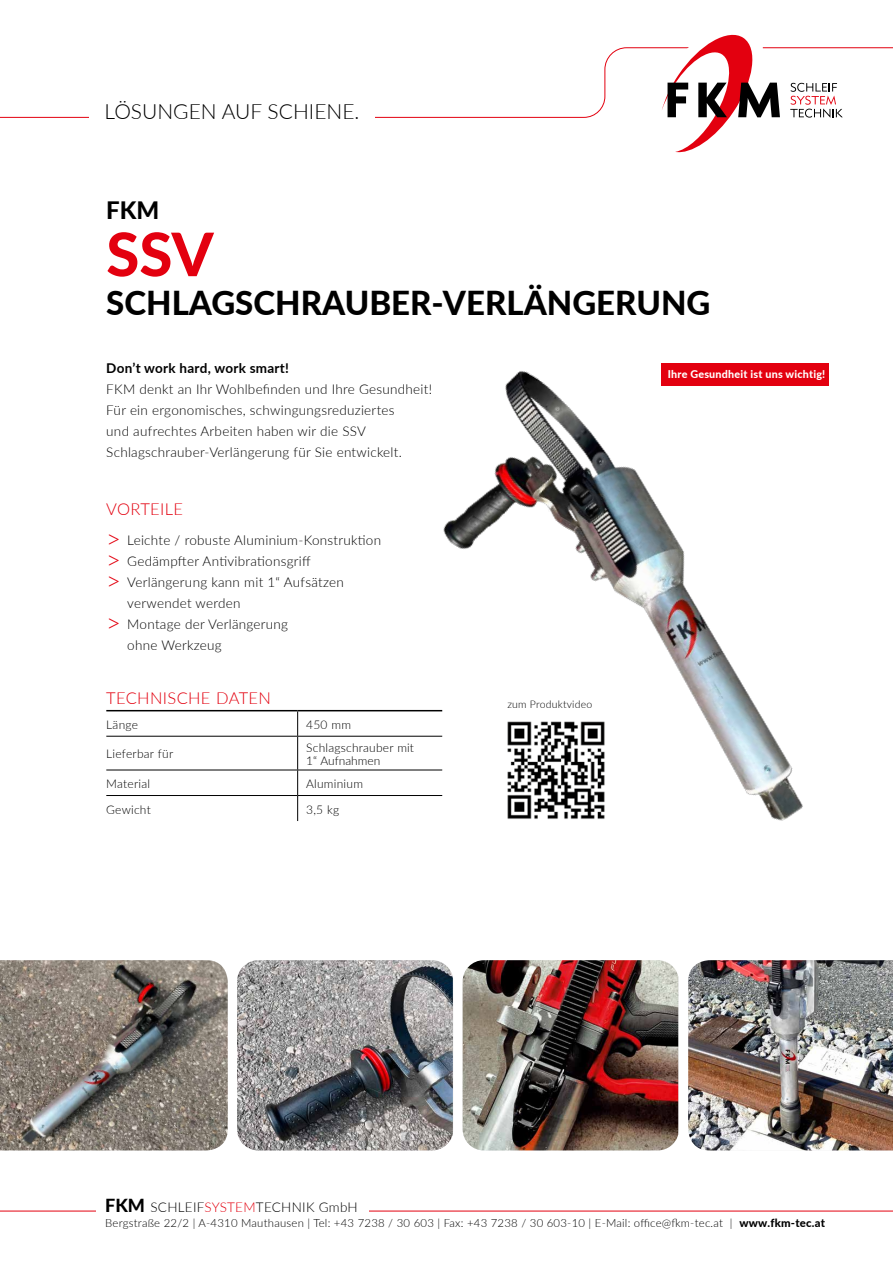
<style>
.page{position:relative;width:893px;height:1263px;background:#fff}
.page>*{position:absolute;margin:0;border:0;box-sizing:border-box;transform-origin:0 0}
.t1{font:800 60px "Lato";color:#e3000f}
.t2{font:800 33px "Lato";color:#000}
.t3{font:800 24px "Lato";color:#000}
.t4{font:300 21px "Lato";color:#000}
.t5{font:300 16.5px "Lato";letter-spacing:.02em;color:#e3000f}
.t6{font:300 13.5px/21px "Lato";letter-spacing:.02em;color:#000}
.t7{font:700 13.5px "Lato";letter-spacing:.02em;color:#000}
.t8{font:300 12px/13.5px "Lato";letter-spacing:.02em;color:#000}
.t9{font:300 11.25px "Lato";letter-spacing:.02em;color:#000}
.t10{font:800 10.8px "Lato";letter-spacing:.02em;color:#fff}
.t11{font:300 10.5px "Lato";letter-spacing:.02em;color:#000}
.s1{font-size:25.5px;color:#e3000f}
.s2{font-weight:800;font-size:18px}
.s3{color:#e3000f}
.s4{font-weight:800}
</style>
<div class="page">
<hr style="left:0;top:1211px;width:893px;height:1px;background:#e3000f">
<svg style="left:0;top:47px;width:893px;height:71px"></svg>
<svg style="left:790px;top:83px;width:53px;height:15px"></svg>
<svg style="left:647px;top:34px;width:133px;height:64px"></svg>
<div style="left:89px;top:102px;width:286px;height:34px;background:#fff"></div>
<div style="left:97px;top:1194px;width:272px;height:25px;background:#fff"></div>
<img style="left:190px;top:98px;width:703px;height:954px">
<img style="left:688px;top:960px;width:205px;height:190px">
<img style="left:463px;top:960px;width:215px;height:190px">
<img style="left:237px;top:960px;width:216px;height:190px">
<img style="left:0;top:960px;width:228px;height:190px">
<hr style="left:106px;top:710px;width:192px;height:1px;background:#000">
<hr style="left:298px;top:710px;width:144px;height:1px;background:#000">
<svg style="left:297px;top:711px;width:1px;height:25px"></svg>
<hr style="left:106px;top:736px;width:192px;height:1px;background:#000">
<hr style="left:298px;top:736px;width:144px;height:1px;background:#000">
<hr style="left:297px;top:736px;width:1px;height:34px;background:#000">
<hr style="left:106px;top:770px;width:192px;height:1px;background:#000">
<hr style="left:298px;top:770px;width:144px;height:1px;background:#000">
<hr style="left:106px;top:795px;width:192px;height:1px;background:#000">
<hr style="left:298px;top:795px;width:144px;height:1px;background:#000">
<svg style="left:297px;top:770px;width:1px;height:51px"></svg>
<div style="left:662px;top:363px;width:167px;height:22px;background:#e3000f"></div>
<img style="left:502px;top:716px;width:109px;height:109px">
<h3 class="t4" style="left:105px;top:96px;width:256px">LÖSUNGEN AUF SCHIENE.</h3>
<h3 class="t3" style="left:106px;top:193px;width:55px">FKM</h3>
<h1 class="t1" style="left:106px;top:210px;width:109px">SSV</h1>
<h2 class="t2" style="left:106px;top:279px;width:606px">SCHLAGSCHRAUBER-VERLÄNGERUNG</h2>
<p class="t7" style="left:106px;top:358px;width:184px">Don’t work hard, work smart!</p>
<p class="t6" style="left:106px;top:378px;width:327px">FKM denkt an Ihr Wohlbefinden und Ihre Gesundheit!<br>Für ein ergonomisches, schwingungsreduziertes<br>und aufrechtes Arbeiten haben wir die SSV Schlagschrauber-Verlängerung für Sie entwickelt.</p>
<p class="t5" style="left:106px;top:497px;width:78px">VORTEILE</p>
<p class="t6" style="left:106px;top:529px;width:276px"><span class="s1">&gt;</span> Leichte / robuste Aluminium-Konstruktion</p>
<p class="t6" style="left:106px;top:550px;width:206px"><span class="s1">&gt;</span> Gedämpfter Antivibrationsgriff</p>
<p class="t6" style="left:106px;top:571px;width:239px"><span class="s1">&gt;</span> Verlängerung kann mit 1“ Aufsätzen</p>
<p class="t6" style="left:127px;top:592px;width:115px">verwendet werden</p>
<p class="t6" style="left:106px;top:613px;width:183px"><span class="s1">&gt;</span> Montage der Verlängerung</p>
<p class="t6" style="left:127px;top:634px;width:96px">ohne Werkzeug</p>
<p class="t5" style="left:106px;top:686px;width:166px">TECHNISCHE DATEN</p>
<p class="t8" style="left:106px;top:717px;width:33px">Länge</p>
<p class="t8" style="left:306px;top:717px;width:46px">450 mm</p>
<p class="t8" style="left:106px;top:747px;width:69px">Lieferbar für</p>
<p class="t8" style="left:306px;top:740px;width:109px">Schlagschrauber mit<br>1“ Aufnahmen</p>
<p class="t8" style="left:106px;top:776px;width:45px">Material</p>
<p class="t8" style="left:306px;top:776px;width:58px">Aluminium</p>
<p class="t8" style="left:106px;top:802px;width:46px">Gewicht</p>
<p class="t8" style="left:306px;top:802px;width:35px">3,5 kg</p>
<p class="t11" style="left:507px;top:697px;width:86px">zum Produktvideo</p>
<p class="t10" style="left:668px;top:366px;width:159px">Ihre Gesundheit ist uns wichtig!</p>
<p class="t6" style="left:105px;top:1196px;width:254px"><span class="s2">FKM</span> SCHLEIF<span class="s3">SYSTEM</span>TECHNIK GmbH</p>
<p class="t9" style="left:105px;top:1215px;width:721px">Bergstraße 22/2 | A-4310 Mauthausen | Tel: +43 7238 / 30 603 | Fax: +43 7238 / 30 603-10 | E-Mail: office@fkm-tec.at | <span class="s4">www.fkm-tec.at</span></p>
</div>
